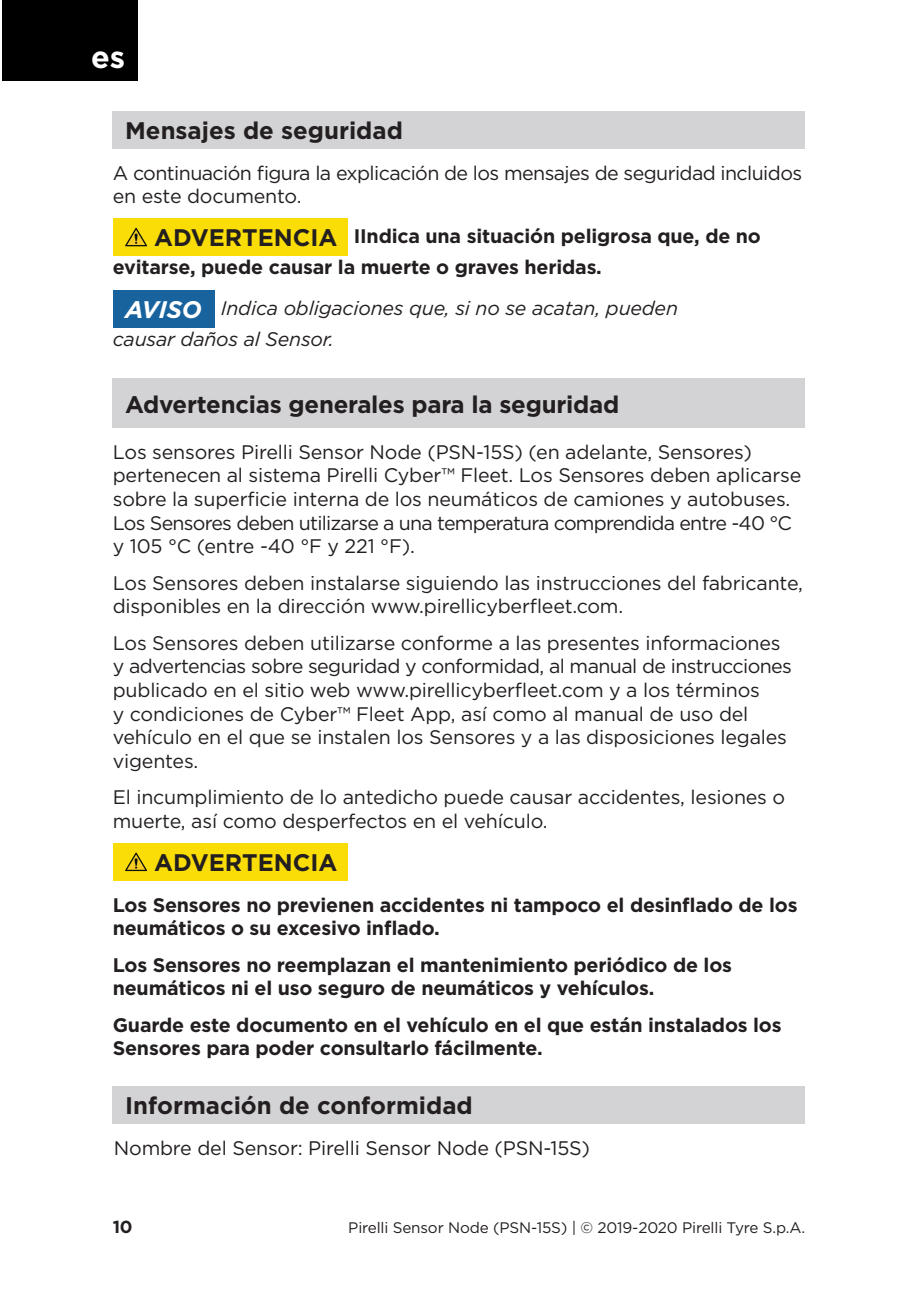
<style>
.page{position:relative;width:918px;height:1298px;background:#fff}
.page>*{position:absolute;margin:0;border:0;box-sizing:border-box;transform-origin:0 0}
.t1{font:700 30.6px "Gotham";color:#fff}
.t2{font:700 24px "Gotham";color:#231f20}
.t3{font:19.6px/23.6px "Gotham";letter-spacing:-.01em;color:#231f20}
.t4{font:700 19.6px/23.6px "Gotham";letter-spacing:-.01em;color:#231f20}
.t5{font:19.6px/23.6px "Gotham";letter-spacing:-.03em;color:#231f20}
.t6{font:italic 19.6px/30.6px "Gotham";letter-spacing:-.01em;color:#231f20}
.t7{font:700 17.4px "Gotham";color:#231f20}
.t8{font:15.2px "Gotham";letter-spacing:-.01em;color:#231f20}
.s1{font-size:24px}
.s2{font-weight:700;font-size:24px;color:#fff}
</style>
<div class="page">
<div style="left:2px;top:0;width:136px;height:80px;background:#000"></div>
<div style="left:113px;top:111px;width:692px;height:37px;background:#d3d2d5"></div>
<div style="left:113px;top:219px;width:235px;height:37px;background:#fadd06"></div>
<svg style="left:125px;top:228px;width:22px;height:18px"></svg>
<div style="left:113px;top:378px;width:692px;height:50px;background:#d3d2d5"></div>
<div style="left:113px;top:843px;width:235px;height:37px;background:#fadd06"></div>
<svg style="left:125px;top:853px;width:22px;height:18px"></svg>
<div style="left:113px;top:291px;width:102px;height:37px;background:#18639e"></div>
<div style="left:113px;top:1086px;width:692px;height:37px;background:#d3d2d5"></div>
<h1 class="t1" style="left:91px;top:46px;width:36px">es</h1>
<p class="t2" style="left:125px;top:122px;width:279px">Mensajes de seguridad</p>
<p class="t5" style="left:113px;top:162px;width:691px">A continuación figura la explicación de los mensajes de seguridad incluidos en este documento.</p>
<p class="t4" style="left:113px;top:223px;width:650px;line-height:30.6px;text-indent:41px"><span class="s1">ADVERTENCIA</span> IIndica una situación peligrosa que, de no evitarse, puede causar la muerte o graves heridas.</p>
<p class="t6" style="left:113px;top:294px;width:567px;text-indent:12px"><span class="s2">AVISO</span> Indica obligaciones que, si no se acatan, pueden causar daños al Sensor.</p>
<p class="t2" style="left:125px;top:395px;width:496px">Advertencias generales para la seguridad</p>
<p class="t3" style="left:113px;top:442px;width:690px">Los sensores Pirelli Sensor Node (PSN-15S) (en adelante, Sensores) pertenecen al sistema Pirelli Cyber™ Fleet. Los Sensores deben aplicarse sobre la superficie interna de los neumáticos de camiones y autobuses.<br>Los Sensores deben utilizarse a una temperatura comprendida entre -40 °C y 105 °C (entre -40 °F y 221 °F).</p>
<p class="t3" style="left:113px;top:572px;width:692px">Los Sensores deben instalarse siguiendo las instrucciones del fabricante, disponibles en la dirección www.pirellicyberfleet.com.</p>
<p class="t3" style="left:113px;top:633px;width:681px">Los Sensores deben utilizarse conforme a las presentes informaciones y advertencias sobre seguridad y conformidad, al manual de instrucciones publicado en el sitio web www.pirellicyberfleet.com y a los términos<br>y condiciones de Cyber™ Fleet App, así como al manual de uso del vehículo en el que se instalen los Sensores y a las disposiciones legales vigentes.</p>
<p class="t3" style="left:113px;top:787px;width:674px">El incumplimiento de lo antedicho puede causar accidentes, lesiones o muerte, así como desperfectos en el vehículo.</p>
<p class="t2" style="left:154px;top:854px;width:185px">ADVERTENCIA</p>
<p class="t4" style="left:113px;top:894px;width:686px">Los Sensores no previenen accidentes ni tampoco el desinflado de los neumáticos o su excesivo inflado.</p>
<p class="t4" style="left:113px;top:955px;width:621px">Los Sensores no reemplazan el mantenimiento periódico de los neumáticos ni el uso seguro de neumáticos y vehículos.</p>
<p class="t4" style="left:113px;top:1015px;width:670px">Guarde este documento en el vehículo en el que están instalados los<br>Sensores para poder consultarlo fácilmente.</p>
<p class="t2" style="left:125px;top:1097px;width:349px">Información de conformidad</p>
<p class="t3" style="left:114px;top:1137px;width:478px">Nombre del Sensor: Pirelli Sensor Node (PSN-15S)</p>
<p class="t7" style="left:113px;top:1221px;width:21px">10</p>
<p class="t8" style="left:348px;top:1222px;width:458px">Pirelli Sensor Node (PSN-15S) | © 2019-2020 Pirelli Tyre S.p.A.</p>
</div>
